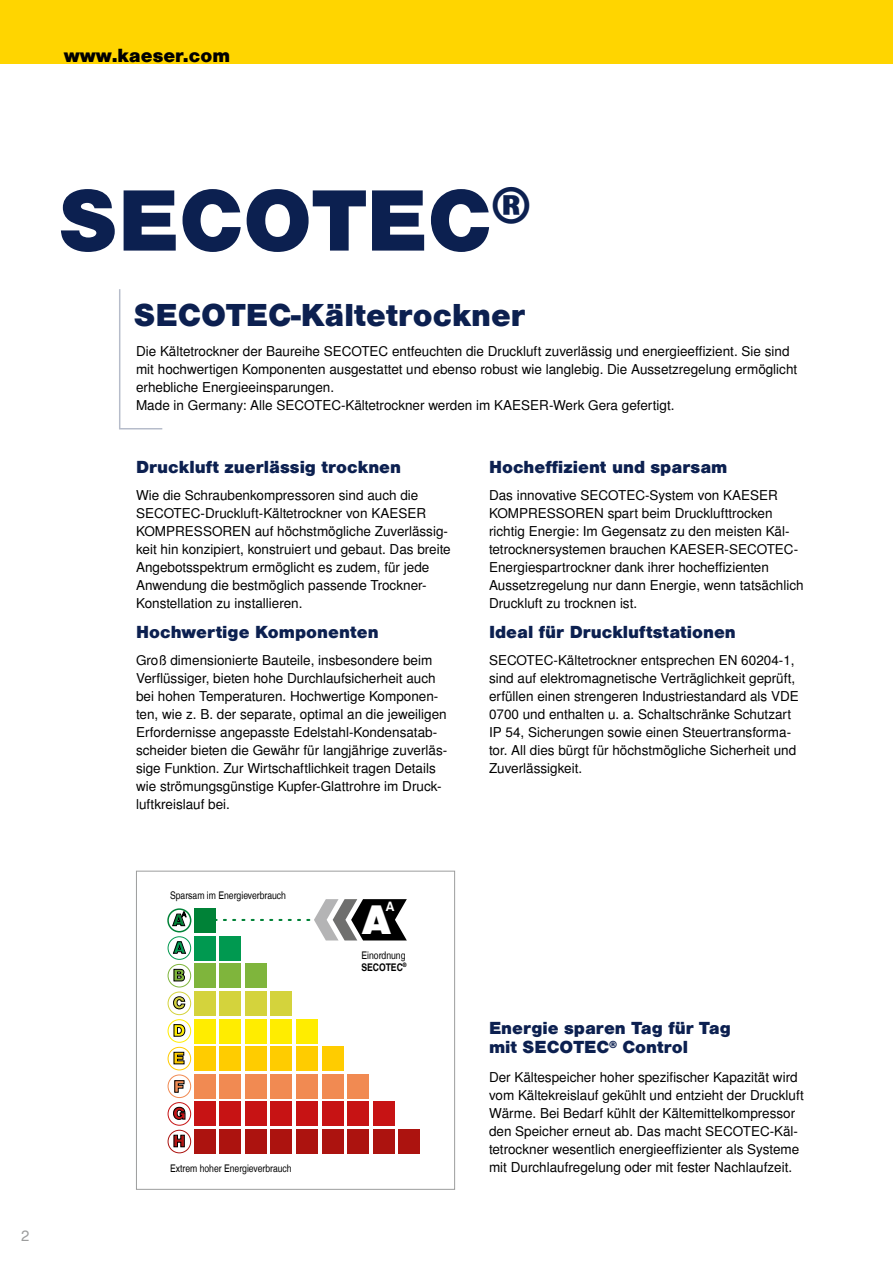
<style>
.page{position:relative;width:893px;height:1263px;background:#fff}
.page>*{position:absolute;margin:0;border:0;box-sizing:border-box;transform-origin:0 0}
.t1{font:900 82.5px "Nimbus San L";color:#0c2050}
.t2{font:900 39px "Nimbus San L";color:#fff}
.t3{font:900 30px "Nimbus San L";color:#0c2050}
.t4{font:900 18px "Nimbus San L";color:#000}
.t5{font:900 16.5px/19.5px "Nimbus San L";color:#0c2050}
.t6{font:900 15.9px "Nimbus San L";color:#008237}
.t7{font:900 15.9px "Nimbus San L";color:#009950}
.t8{font:900 15.9px "Nimbus San L";color:#7fb53c}
.t9{font:900 15.9px "Nimbus San L";color:#d4d33c}
.t10{font:900 15.9px "Nimbus San L";color:#ffed00}
.t11{font:900 15.9px "Nimbus San L";color:#fc0}
.t12{font:900 15.9px "Nimbus San L";color:#f18b53}
.t13{font:900 15.9px "Nimbus San L";color:#c71314}
.t14{font:900 15.9px "Nimbus San L";color:#b41311}
.t15{font:15px "Nimbus San L";color:#9c9d9d}
.t16{font:13.5px/18px "Nimbus San L";color:#000}
.t17{font:700 12.75px "Nimbus San L";color:#fff}
.t18{font:10.5px "Nimbus San L Reg Con";color:#000}
.t19{font:10.5px "Nimbus San L Bol Con";color:#000}
</style>
<div class="page">
<div style="left:0;top:0;width:893px;height:64px;background:#ffd500"></div>
<div style="left:194px;top:908px;width:22px;height:24px;background:#008237"></div>
<svg style="left:168px;top:909px;width:23px;height:23px"></svg>
<div style="left:167px;top:908px;width:24px;height:24px;border:2px solid #008237;border-radius:50%"></div>
<svg style="left:172px;top:912px;width:14px;height:14px"></svg>
<div style="left:194px;top:936px;width:22px;height:24px;background:#009950"></div>
<svg style="left:168px;top:937px;width:23px;height:22px"></svg>
<div style="left:168px;top:936px;width:23px;height:24px;border:1px solid #009950;border-radius:50%"></div>
<svg style="left:173px;top:941px;width:13px;height:13px"></svg>
<div style="left:194px;top:964px;width:22px;height:24px;background:#7fb53c"></div>
<svg style="left:168px;top:964px;width:23px;height:23px"></svg>
<div style="left:168px;top:964px;width:23px;height:23px;border:1px solid #7fb53c;border-radius:50%"></div>
<svg style="left:174px;top:969px;width:11px;height:12px"></svg>
<div style="left:194px;top:991px;width:22px;height:24px;background:#d4d33c"></div>
<svg style="left:168px;top:992px;width:23px;height:23px"></svg>
<div style="left:168px;top:992px;width:23px;height:23px;border:1px solid #d4d33c;border-radius:50%"></div>
<svg style="left:173px;top:996px;width:12px;height:13px"></svg>
<div style="left:194px;top:1019px;width:22px;height:24px;background:#ffed00"></div>
<svg style="left:168px;top:1020px;width:23px;height:22px"></svg>
<div style="left:168px;top:1019px;width:23px;height:24px;border:1px solid #ffed00;border-radius:50%"></div>
<svg style="left:174px;top:1024px;width:11px;height:12px"></svg>
<div style="left:194px;top:1046px;width:22px;height:25px;background:#fc0"></div>
<svg style="left:168px;top:1047px;width:23px;height:23px"></svg>
<div style="left:168px;top:1047px;width:23px;height:23px;border:1px solid #fc0;border-radius:50%"></div>
<svg style="left:174px;top:1052px;width:10px;height:12px"></svg>
<div style="left:194px;top:1074px;width:22px;height:24px;background:#f18a52"></div>
<div style="left:168px;top:1074px;width:23px;height:24px;border:1px solid #f18a52;border-radius:50%"></div>
<svg style="left:174px;top:1080px;width:10px;height:13px"></svg>
<div style="left:194px;top:1102px;width:22px;height:24px;background:#c71314"></div>
<div style="left:220px;top:936px;width:21px;height:24px;background:#009950"></div>
<div style="left:220px;top:964px;width:21px;height:24px;background:#7fb53c"></div>
<div style="left:220px;top:991px;width:21px;height:24px;background:#d4d33c"></div>
<div style="left:220px;top:1019px;width:21px;height:24px;background:#ffed00"></div>
<div style="left:220px;top:1046px;width:21px;height:25px;background:#fc0"></div>
<div style="left:220px;top:1074px;width:21px;height:24px;background:#f18a52"></div>
<div style="left:220px;top:1102px;width:21px;height:24px;background:#c71314"></div>
<div style="left:245px;top:964px;width:22px;height:24px;background:#7fb53c"></div>
<div style="left:245px;top:991px;width:22px;height:24px;background:#d4d33c"></div>
<div style="left:245px;top:1019px;width:22px;height:24px;background:#ffed00"></div>
<div style="left:245px;top:1046px;width:22px;height:25px;background:#fc0"></div>
<div style="left:245px;top:1074px;width:22px;height:24px;background:#f18a52"></div>
<div style="left:245px;top:1102px;width:22px;height:24px;background:#c71314"></div>
<div style="left:271px;top:991px;width:21px;height:24px;background:#d4d33c"></div>
<div style="left:271px;top:1019px;width:21px;height:24px;background:#ffed00"></div>
<div style="left:271px;top:1046px;width:21px;height:25px;background:#fc0"></div>
<div style="left:271px;top:1074px;width:21px;height:24px;background:#f18a52"></div>
<div style="left:271px;top:1102px;width:21px;height:24px;background:#c71314"></div>
<div style="left:296px;top:1019px;width:22px;height:24px;background:#ffed00"></div>
<div style="left:296px;top:1046px;width:22px;height:25px;background:#fc0"></div>
<div style="left:296px;top:1074px;width:22px;height:24px;background:#f18a52"></div>
<div style="left:296px;top:1102px;width:22px;height:24px;background:#c71314"></div>
<div style="left:322px;top:1046px;width:21px;height:25px;background:#fc0"></div>
<div style="left:322px;top:1074px;width:21px;height:24px;background:#f18a52"></div>
<div style="left:322px;top:1102px;width:21px;height:24px;background:#c71314"></div>
<div style="left:347px;top:1074px;width:22px;height:24px;background:#f18a52"></div>
<div style="left:347px;top:1102px;width:22px;height:24px;background:#c71314"></div>
<div style="left:373px;top:1102px;width:21px;height:24px;background:#c71314"></div>
<svg style="left:168px;top:1102px;width:23px;height:23px"></svg>
<div style="left:168px;top:1102px;width:23px;height:23px;border:1px solid #c71314;border-radius:50%"></div>
<svg style="left:173px;top:1107px;width:12px;height:13px"></svg>
<div style="left:194px;top:1129px;width:22px;height:25px;background:#ac130f"></div>
<div style="left:220px;top:1129px;width:21px;height:25px;background:#ac130f"></div>
<div style="left:245px;top:1129px;width:22px;height:25px;background:#ac130f"></div>
<div style="left:271px;top:1129px;width:21px;height:25px;background:#ac130f"></div>
<div style="left:296px;top:1129px;width:22px;height:25px;background:#ac130f"></div>
<div style="left:322px;top:1129px;width:21px;height:25px;background:#ac130f"></div>
<div style="left:347px;top:1129px;width:22px;height:25px;background:#ac130f"></div>
<div style="left:373px;top:1129px;width:21px;height:25px;background:#ac130f"></div>
<div style="left:398px;top:1129px;width:22px;height:25px;background:#ac130f"></div>
<svg style="left:168px;top:1130px;width:23px;height:23px"></svg>
<div style="left:168px;top:1130px;width:23px;height:23px;border:1px solid #ac130f;border-radius:50%"></div>
<svg style="left:174px;top:1135px;width:11px;height:12px"></svg>
<svg style="left:215px;top:899px;width:192px;height:41px"></svg>
<div style="left:136px;top:871px;width:319px;height:319px;border:1px solid #9c9d9d"></div>
<svg style="left:119px;top:289px;width:44px;height:141px"></svg>
<h3 class="t4" style="left:64px;top:45px;width:168px">www.kaeser.com</h3>
<h1 class="t1" style="left:58px;top:169px;width:474px">SECOTEC<sup>®</sup></h1>
<h3 class="t3" style="left:134px;top:296px;width:393px">SECOTEC-Kältetrockner</h3>
<p class="t16" style="left:136px;top:342px;width:663px">Die Kältetrockner der Baureihe SECOTEC entfeuchten die Druckluft zuverlässig und energieeffizient. Sie sind mit hochwertigen Komponenten ausgestattet und ebenso robust wie langlebig. Die Aussetzregelung ermöglicht erhebliche Energieeinsparungen.<br>Made in Germany: Alle SECOTEC-Kältetrockner werden im KAESER-Werk Gera gefertigt.</p>
<p class="t5" style="left:136px;top:457px;width:267px">Druckluft zuerlässig trocknen</p>
<p class="t16" style="left:136px;top:486px;width:316px">Wie die Schraubenkompressoren sind auch die SECOTEC-Druckluft-Kältetrockner von KAESER KOMPRESSOREN auf höchstmögliche Zuverlässig&shy;keit hin konzipiert, konstruiert und gebaut. Das breite Angebotsspektrum ermöglicht es zudem, für jede Anwendung die bestmöglich passende Trockner-Konstellation zu installieren.</p>
<p class="t5" style="left:136px;top:622px;width:244px">Hochwertige Komponenten</p>
<p class="t16" style="left:136px;top:651px;width:313px">Groß dimensionierte Bauteile, insbesondere beim Verflüssiger, bieten hohe Durchlaufsicherheit auch bei hohen Temperaturen. Hochwertige Komponen&shy;ten, wie z. B. der separate, optimal an die jeweiligen Erfordernisse angepasste Edelstahl-Kondensatab&shy;scheider bieten die Gewähr für langjährige zuverläs&shy;sige Funktion. Zur Wirtschaftlichkeit tragen Details wie strömungsgünstige Kupfer-Glattrohre im Druck&shy;luftkreislauf bei.</p>
<p class="t5" style="left:489px;top:457px;width:240px">Hocheffizient und sparsam</p>
<p class="t16" style="left:489px;top:486px;width:316px">Das innovative SECOTEC-System von KAESER KOMPRESSOREN spart beim Drucklufttrocken richtig Energie: Im Gegensatz zu den meisten Käl&shy;tetrocknersystemen brauchen KAESER-SECOTEC-Energiespartrockner dank ihrer hocheffizienten Aussetzregelung nur dann Energie, wenn tatsächlich Druckluft zu trocknen ist.</p>
<p class="t5" style="left:489px;top:622px;width:248px">Ideal für Druckluftstationen</p>
<p class="t16" style="left:489px;top:651px;width:311px">SECOTEC-Kältetrockner entsprechen EN 60204-1, sind auf elektromagnetische Verträglichkeit geprüft, erfüllen einen strengeren Industriestandard als VDE 0700 und enthalten u. a. Schaltschränke Schutzart IP 54, Sicherungen sowie einen Steuertransforma&shy;tor. All dies bürgt für höchstmögliche Sicherheit und Zuverlässigkeit.</p>
<p class="t15" style="left:21px;top:1226px;width:10px">2</p>
<p class="t18" style="left:170px;top:889px;width:117px">Sparsam im Energieverbrauch</p>
<p class="t6" style="left:173px;top:910px;width:13px">A</p>
<p class="t7" style="left:174px;top:937px;width:13px">A</p>
<p class="t8" style="left:173px;top:965px;width:14px">B</p>
<p class="t9" style="left:173px;top:993px;width:14px">C</p>
<p class="t10" style="left:173px;top:1020px;width:14px">D</p>
<p class="t11" style="left:173px;top:1048px;width:13px">E</p>
<p class="t12" style="left:174px;top:1076px;width:12px">F</p>
<p class="t13" style="left:173px;top:1103px;width:15px">G</p>
<p class="t14" style="left:173px;top:1131px;width:14px">H</p>
<p class="t18" style="left:170px;top:1162px;width:123px">Extrem hoher Energieverbrauch</p>
<p class="t17" style="left:386px;top:899px;width:11px">A</p>
<h2 class="t2" style="left:362px;top:896px;width:30px">A</h2>
<p class="t18" style="left:361px;top:949px;width:46px">Einordnung</p>
<p class="t19" style="left:361px;top:960px;width:47px">SECOTEC<sup>®</sup></p>
<p class="t5" style="left:489px;top:1018px;width:243px">Energie sparen Tag für Tag mit SECOTEC<sup>®</sup> Control</p>
<p class="t16" style="left:489px;top:1068px;width:316px">Der Kältespeicher hoher spezifischer Kapazität wird vom Kältekreislauf gekühlt und entzieht der Druckluft Wärme. Bei Bedarf kühlt der Kältemittelkompressor den Speicher erneut ab. Das macht SECOTEC-Käl&shy;tetrockner wesentlich energieeffizienter als Systeme mit Durchlaufregelung oder mit fester Nachlaufzeit.</p>
</div>
